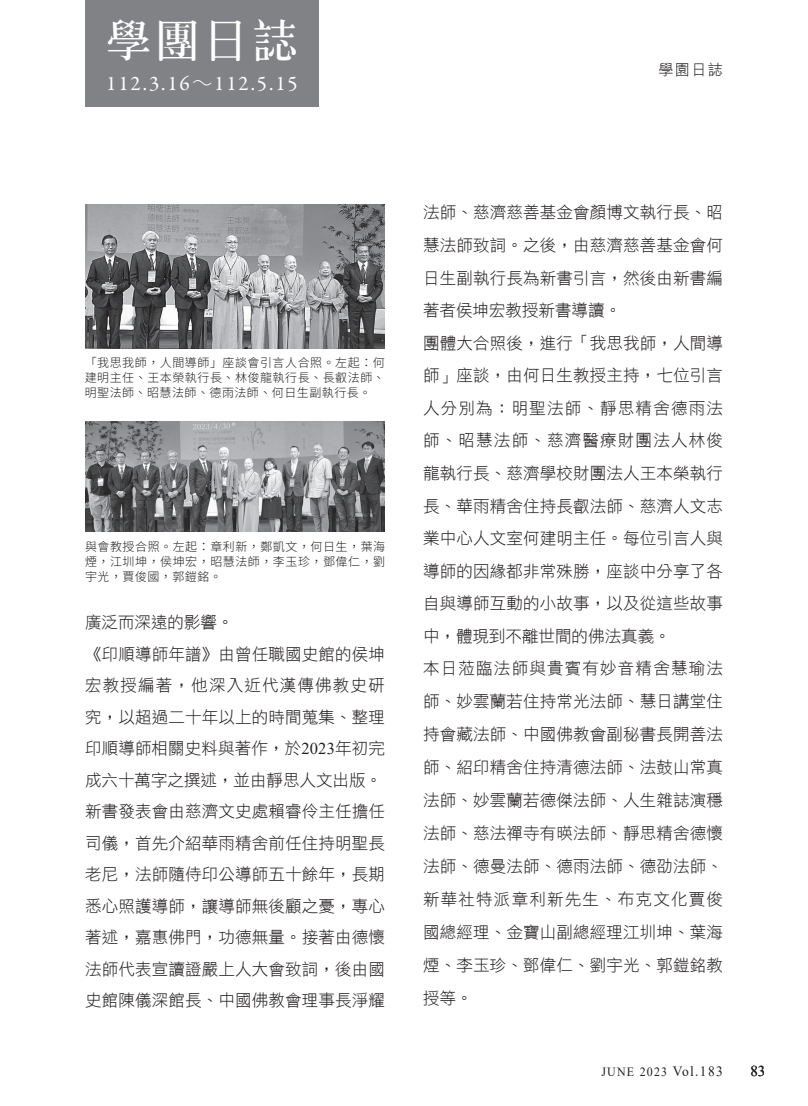
<style>
.page{position:relative;width:808px;height:1106px;background:#fff}
.page>*{position:absolute;margin:0;border:0;box-sizing:border-box;transform-origin:0 0}
.t1{font:45px "Stdsung EG Bold Big 5";color:#fff}
.t2{font:21px "Garamond Premr Pro";letter-spacing:.095em;color:#fff}
.t3{font:16.5px/32.7px "DF Hei Lt HKP BF";letter-spacing:.01em;color:#231f20}
.t4{font:15px "DF Hei Lt HK BF";color:#231f20}
.t5{font:15px "Times New Roman";color:#231f20}
.t6{font:12.6px "Times New Roman";letter-spacing:.1em;color:#231f20;scale:.95 1}
.t7{font:300 12px/15px "Noto Sans CJ Ktc";letter-spacing:.045em;color:#231f20;text-align:justify}
.s1{font-family:"DF Hei Lt HK BF"}
.s2{font-family:"Times New Roman"}
.s3{font-size:14.1px}
</style>
<div class="page">
<img style="left:85px;top:204px;width:300px;height:144px">
<img style="left:85px;top:421px;width:300px;height:110px">
<div style="left:85px;top:0;width:234px;height:106px;background:#808285"></div>
<h1 class="t1" style="left:106px;top:17px;width:193px">學團日誌</h1>
<p class="t2" style="left:106px;top:70px;width:193px">112.3.16<span class="s1">～</span>112.5.15</p>
<p class="t4" style="left:658px;top:62px;width:66px">學園日誌</p>
<p class="t7" style="left:85px;top:356px;width:302px">「我思我師，人間導師」座談會引言人合照。左起：何建明主任、王本榮執行長、林俊龍執行長、長叡法師、明聖法師、昭慧法師、德雨法師、何日生副執行長。</p>
<p class="t7" style="left:85px;top:539px;width:302px">與會教授合照。左起：章利新，鄭凱文，何日生，葉海煙，江圳坤，侯坤宏，昭慧法師，李玉珍，鄧偉仁，劉宇光，賈俊國，郭鎧銘。</p>
<p class="t3" style="left:85px;top:606px;width:301px;line-height:31.5px">廣泛而深遠的影響。<br>《印順導師年譜》由曾任職國史館的侯坤宏教授編著，他深入近代漢傳佛教史研究，以超過二十年以上的時間蒐集、整理印順導師相關史料與著作，於<span class="s2">2023</span>年初完成六十萬字之撰述，並由靜思人文出版。新書發表會由慈濟文史處賴睿伶主任擔任司儀，首先介紹華雨精舍前任住持明聖長老尼，法師隨侍印公導師五十餘年，長期悉心照護導師，讓導師無後顧之憂，專心著述，嘉惠佛門，功德無量。接著由德懷法師代表宣讀證嚴上人大會致詞，後由國史館陳儀深館長、中國佛教會理事長淨耀</p>
<p class="t3" style="left:423px;top:196px;width:301px">法師、慈濟慈善基金會顏博文執行長、昭慧法師致詞。之後，由慈濟慈善基金會何日生副執行長為新書引言，然後由新書編著者侯坤宏教授新書導讀。<br>團體大合照後，進行「我思我師，人間導師」座談，由何日生教授主持，七位引言人分別為：明聖法師、靜思精舍德雨法師、昭慧法師、慈濟醫療財團法人林俊龍執行長、慈濟學校財團法人王本榮執行長、華雨精舍住持長叡法師、慈濟人文志業中心人文室何建明主任。每位引言人與導師的因緣都非常殊勝，座談中分享了各自與導師互動的小故事，以及從這些故事中，體現到不離世間的佛法真義。<br>本日蒞臨法師與貴賓有妙音精舍慧瑜法師、妙雲蘭若住持常光法師、慧日講堂住持會藏法師、中國佛教會副秘書長開善法師、紹印精舍住持清德法師、法鼓山常真法師、妙雲蘭若德傑法師、人生雜誌演穩法師、慈法禪寺有暎法師、靜思精舍德懷法師、德曼法師、德雨法師、德劭法師、新華社特派章利新先生、布克文化賈俊國總經理、金寶山副總經理江圳坤、葉海煙、李玉珍、鄧偉仁、劉宇光、郭鎧銘教授等。</p>
<p class="t6" style="left:601px;top:1063px;width:129px">JUNE 2023 <span class="s3">Vol.183</span></p>
<p class="t5" style="left:750px;top:1060px;width:16px">83</p>
</div>
